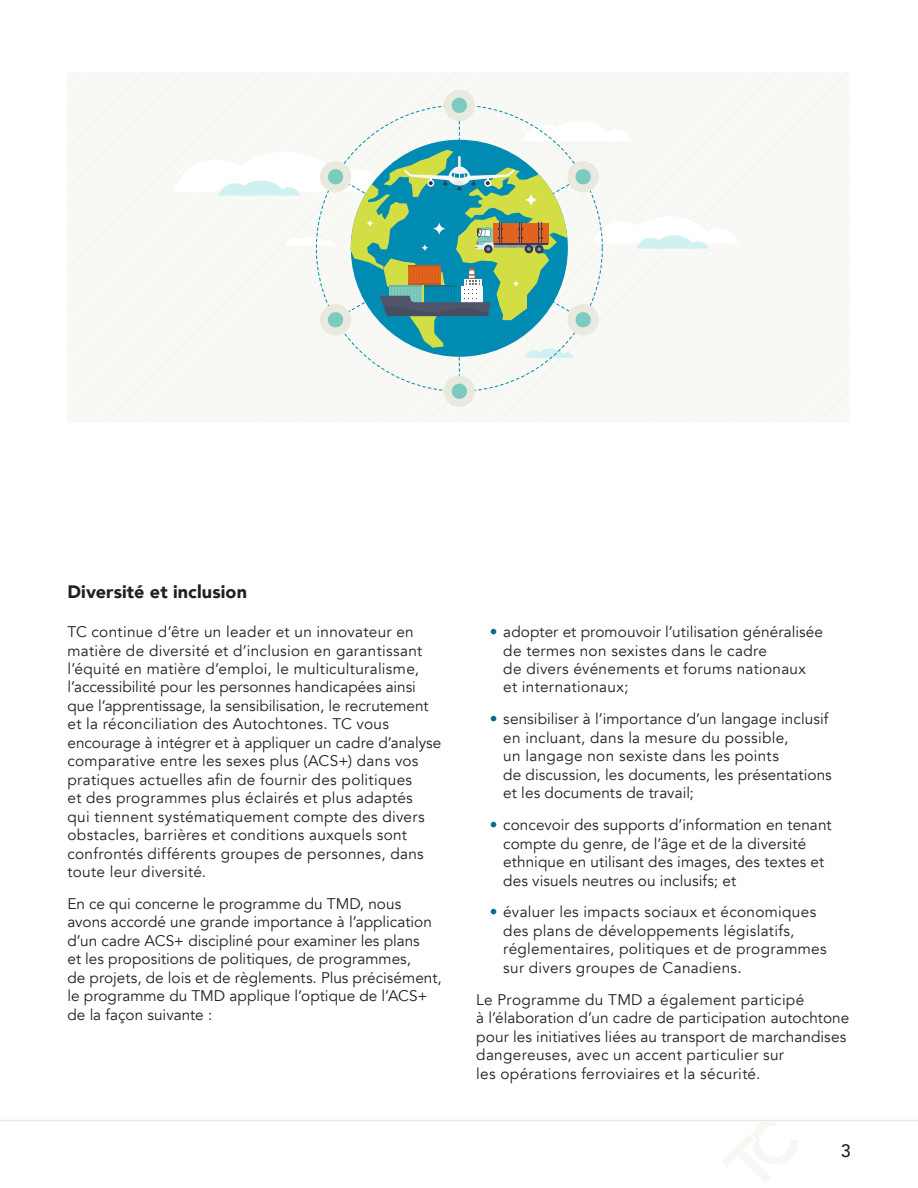
<style>
.page{position:relative;width:918px;height:1188px;background:#fff}
.page>*{position:absolute;margin:0;border:0;box-sizing:border-box;transform-origin:0 0}
.t1{font:900 18px "Avenir";letter-spacing:.005em;color:#231f20}
.t2{font:500 18px "Avenir";color:#231f20}
.L_Bullets{font:15.3px/18.5px "Avenir";letter-spacing:.015em;color:#231f20}
.s1{color:#00688c}
</style>
<div class="page">
<hr style="left:0;top:1120px;width:918px;height:1px;background:#e9e9df">
<svg style="left:722px;top:1121px;width:76px;height:62px"></svg>
<div style="left:426px;top:221px;width:424px;height:202px;background:#f7f7f4"></div>
<div style="left:444px;top:90px;width:31px;height:31px;background:#e9e9df;border-radius:50%"></div>
<div style="left:452px;top:98px;width:15px;height:15px;background:#7bcbbe;border-radius:50%"></div>
<div style="left:444px;top:376px;width:31px;height:31px;background:#e9e9df;border-radius:50%"></div>
<div style="left:452px;top:384px;width:15px;height:15px;background:#7bcbbe;border-radius:50%"></div>
<svg style="left:174px;top:104px;width:564px;height:287px"></svg>
<svg style="left:421px;top:244px;width:8px;height:8px"></svg>
<svg style="left:512px;top:280px;width:8px;height:8px"></svg>
<svg style="left:366px;top:220px;width:8px;height:7px"></svg>
<svg style="left:432px;top:222px;width:14px;height:14px"></svg>
<svg style="left:524px;top:193px;width:14px;height:14px"></svg>
<h3 class="t1" style="left:68px;top:577px;width:181px">Diversité et inclusion</h3>
<p class="L_Bullets" style="left:68px;top:623px;width:375px">TC continue d’être un leader et un innovateur en matière de diversité et d’inclusion en garantissant l’équité en matière d’emploi, le multiculturalisme, l’accessibilité pour les personnes handicapées ainsi que l’apprentissage, la sensibilisation, le recrutement et la réconciliation des Autochtones. TC vous encourage à intégrer et à appliquer un cadre d’analyse comparative entre les sexes plus (ACS+) dans vos pratiques actuelles afin de fournir des politiques<br>et des programmes plus éclairés et plus adaptés<br>qui tiennent systématiquement compte des divers obstacles, barrières et conditions auxquels sont confrontés différents groupes de personnes, dans toute leur diversité.</p>
<p class="L_Bullets" style="left:68px;top:895px;width:376px">En ce qui concerne le programme du TMD, nous avons accordé une grande importance à l’application d’un cadre ACS+ discipliné pour examiner les plans<br>et les propositions de politiques, de programmes,<br>de projets, de lois et de règlements. Plus précisément, le programme du TMD applique l’optique de l’ACS+ de la façon suivante :</p>
<p class="L_Bullets" style="left:503px;top:623px;width:321px;text-indent:-14px"><span class="s1">•</span> adopter et promouvoir l’utilisation généralisée de termes non sexistes dans le cadre<br>de divers événements et forums nationaux et internationaux;</p>
<p class="L_Bullets" style="left:503px;top:710px;width:330px;text-indent:-14px"><span class="s1">•</span> sensibiliser à l’importance d’un langage inclusif en incluant, dans la mesure du possible,<br>un langage non sexiste dans les points<br>de discussion, les documents, les présentations et les documents de travail;</p>
<p class="L_Bullets" style="left:503px;top:816px;width:330px;text-indent:-14px"><span class="s1">•</span> concevoir des supports d’information en tenant compte du genre, de l’âge et de la diversité ethnique en utilisant des images, des textes et des visuels neutres ou inclusifs; et</p>
<p class="L_Bullets" style="left:503px;top:903px;width:325px;text-indent:-14px"><span class="s1">•</span> évaluer les impacts sociaux et économiques des plans de développements législatifs, réglementaires, politiques et de programmes sur divers groupes de Canadiens.</p>
<p class="L_Bullets" style="left:476px;top:991px;width:375px">Le Programme du TMD a également participé<br>à l’élaboration d’un cadre de participation autochtone pour les initiatives liées au transport de marchandises dangereuses, avec un accent particulier sur<br>les opérations ferroviaires et la sécurité.</p>
<p class="t2" style="left:841px;top:1135px;width:12px">3</p>
</div>
